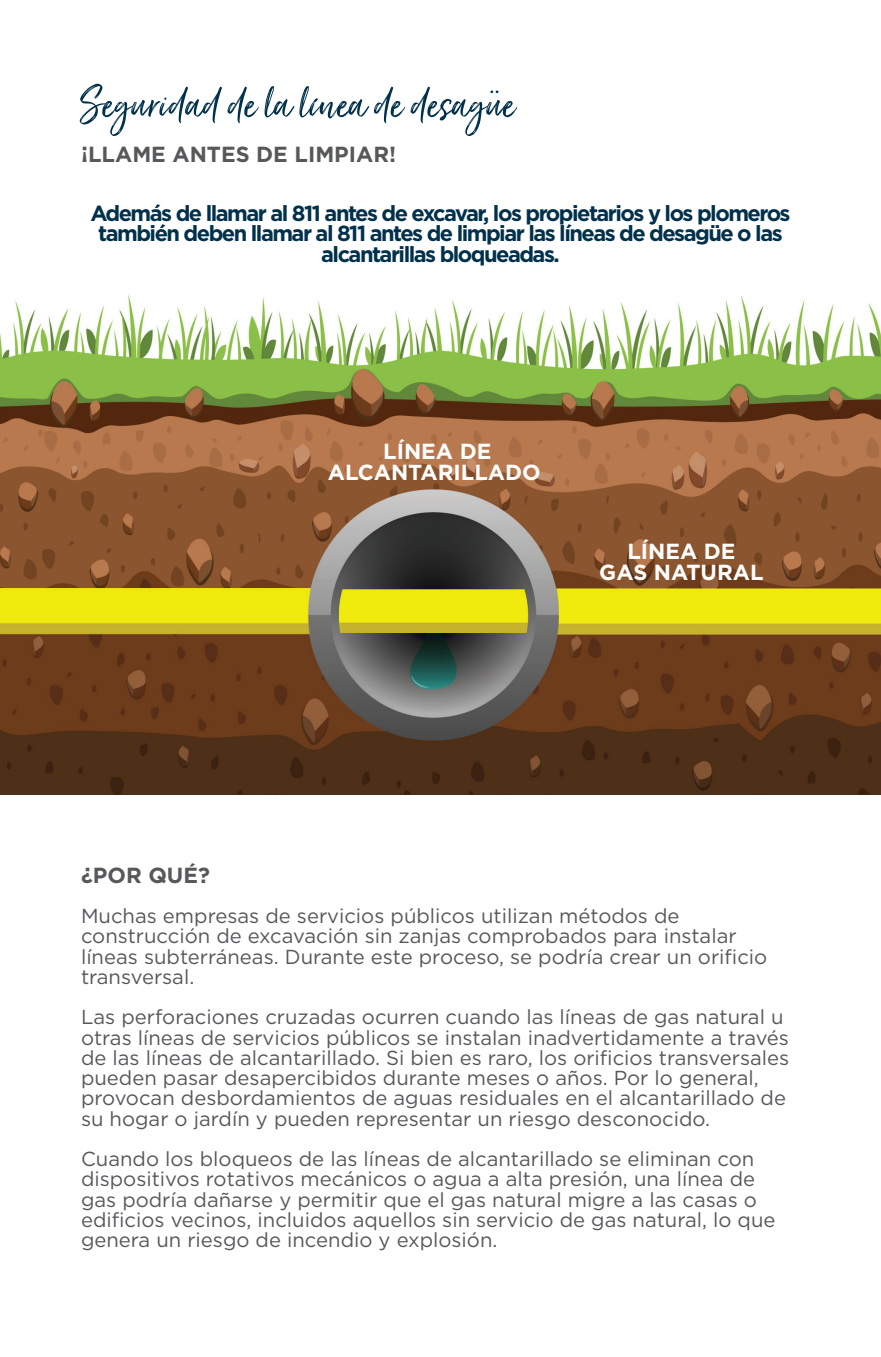
<style>
.page{position:relative;width:881px;height:1357px;background:#fff}
.page>*{position:absolute;margin:0;border:0;box-sizing:border-box;transform-origin:0 0}
.t1{font:54px "Just Lovely";color:#00314c}
.t2{font:700 21.82px/20.7px "Gotham";letter-spacing:-.07em;color:#00314c;text-align:center}
.t3{font:700 21.82px/20.7px "Gotham";color:#fff;text-align:center}
.t4{font:700 21.82px "Gotham";color:#57585a}
.t5{font:20.25px/20.2px "Gotham";color:#57585a}
</style>
<div class="page">
<img style="left:0;top:295px;width:881px;height:500px">
<p class="t1" style="left:81px;top:71px;width:435px">Seguridad de la línea de desagüe</p>
<p class="t4" style="left:81px;top:140px;width:317px">¡LLAME ANTES DE LIMPIAR!</p>
<p class="t2" style="left:90px;top:202px;width:702px">Además de llamar al 811 antes de excavar, los propietarios y los plomeros también deben llamar al 811 antes de limpiar las líneas de desagüe o las alcantarillas bloqueadas.</p>
<p class="t3" style="left:328px;top:441px;width:214px">LÍNEA DE<br>ALCANTARILLADO</p>
<p class="t3" style="left:627px;top:541px;width:110px">LÍNEA DE</p>
<p class="t3" style="left:599px;top:562px;width:166px">GAS NATURAL</p>
<p class="t4" style="left:81px;top:860px;width:130px">¿POR QUÉ?</p>
<p class="t5" style="left:81px;top:905px;width:688px">Muchas empresas de servicios públicos utilizan métodos de construcción de excavación sin zanjas comprobados para instalar líneas subterráneas. Durante este proceso, se podría crear un orificio transversal.</p>
<p class="t5" style="left:81px;top:1006px;width:710px">Las perforaciones cruzadas ocurren cuando las líneas de gas natural u otras líneas de servicios públicos se instalan inadvertidamente a través de las líneas de alcantarillado. Si bien es raro, los orificios transversales pueden pasar desapercibidos durante meses o años. Por lo general, provocan desbordamientos de aguas residuales en el alcantarillado de su hogar o jardín y pueden representar un riesgo desconocido.</p>
<p class="t5" style="left:81px;top:1148px;width:696px">Cuando los bloqueos de las líneas de alcantarillado se eliminan con dispositivos rotativos mecánicos o agua a alta presión, una línea de gas podría dañarse y permitir que el gas natural migre a las casas o edificios vecinos, incluidos aquellos sin servicio de gas natural, lo que genera un riesgo de incendio y explosión.</p>
</div>
